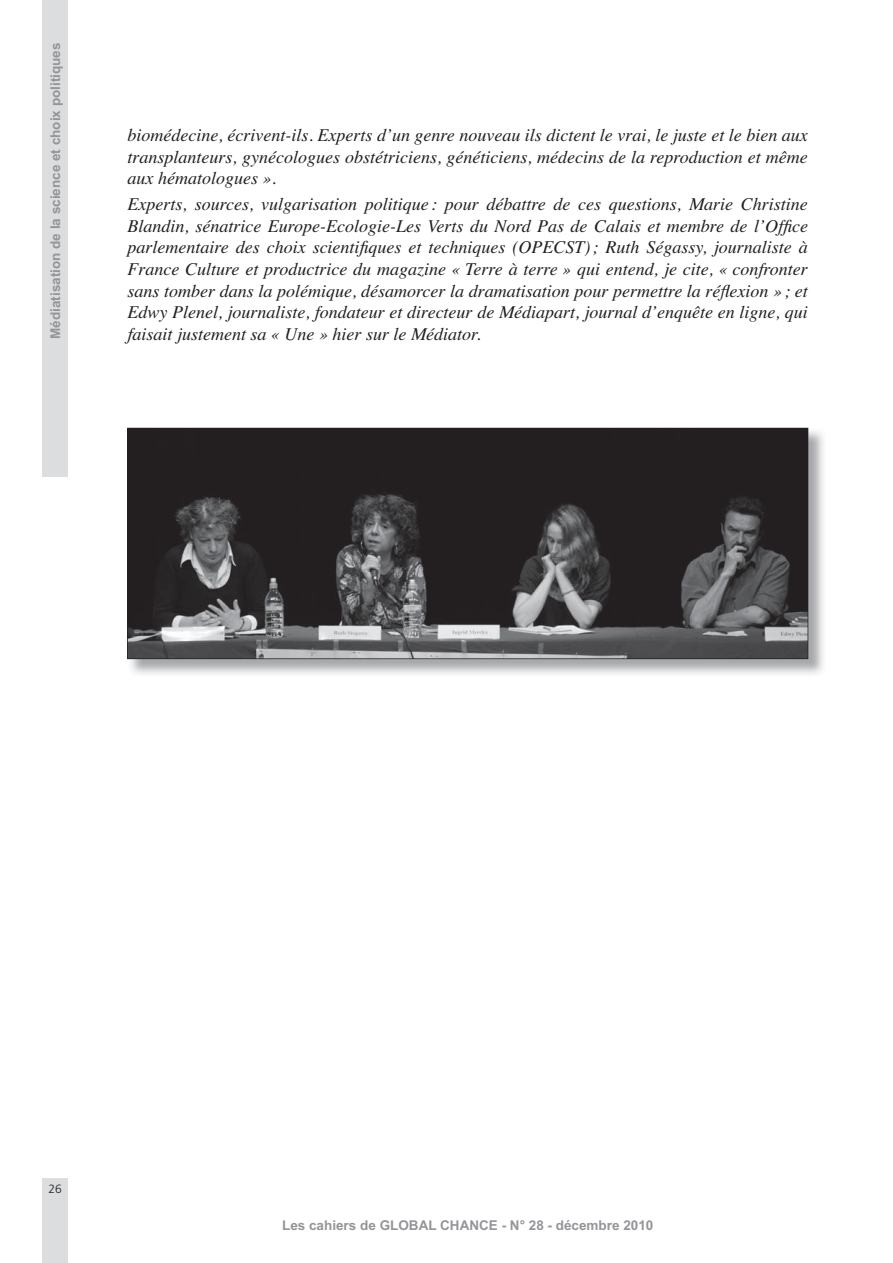
<style>
.page{position:relative;width:893px;height:1263px;background:#fff}
.page>*{position:absolute;margin:0;border:0;box-sizing:border-box;transform-origin:0 0}
.t1{font:italic 18px/21.6px "Times";color:#231f20;text-align:justify}
.t2{font:700 13.5px "Arial";color:#939598}
.t3{font:300 12px "Frutiger";color:#231f20}
</style>
<div class="page">
<div style="left:43px;top:1178px;width:25px;height:85px;background:#dcddde"></div>
<div style="left:43px;top:0;width:25px;height:476px;background:#dcddde"></div>
<img style="left:128px;top:429px;width:696px;height:245px">
<svg style="left:127px;top:428px;width:681px;height:231px;fill:#231f20"></svg>
<p class="t2" style="left:48px;top:339px;width:298px;rotate:-90deg">Médiatisation de la science et choix politiques</p>
<p class="t1" style="left:128px;top:126px;width:682px">biomédecine, écrivent-ils. Experts d’un genre nouveau ils dictent le vrai, le juste et le bien aux transplanteurs, gynécologues obstétriciens, généticiens, médecins de la reproduction et même aux hématologues ».</p>
<p class="t1" style="left:128px;top:195px;width:682px">Experts, sources, vulgarisation politique : pour débattre de ces questions, Marie Christine Blandin, sénatrice Europe-Ecologie-Les Verts du Nord Pas de Calais et membre de l’Office parlementaire des choix scientifiques et techniques (OPECST) ; Ruth Ségassy, journaliste à France Culture et productrice du magazine « Terre à terre » qui entend, je cite, « confronter sans tomber dans la polémique, désamorcer la dramatisation pour permettre la réflexion » ; et Edwy Plenel, journaliste, fondateur et directeur de Médiapart, journal d’enquête en ligne, qui faisait justement sa « Une » hier sur le Médiator.</p>
<p class="t3" style="left:49px;top:1184px;width:15px">26</p>
<p class="t2" style="left:282px;top:1218px;width:373px">Les cahiers de GLOBAL CHANCE - N° 28 - décembre 2010</p>
</div>
